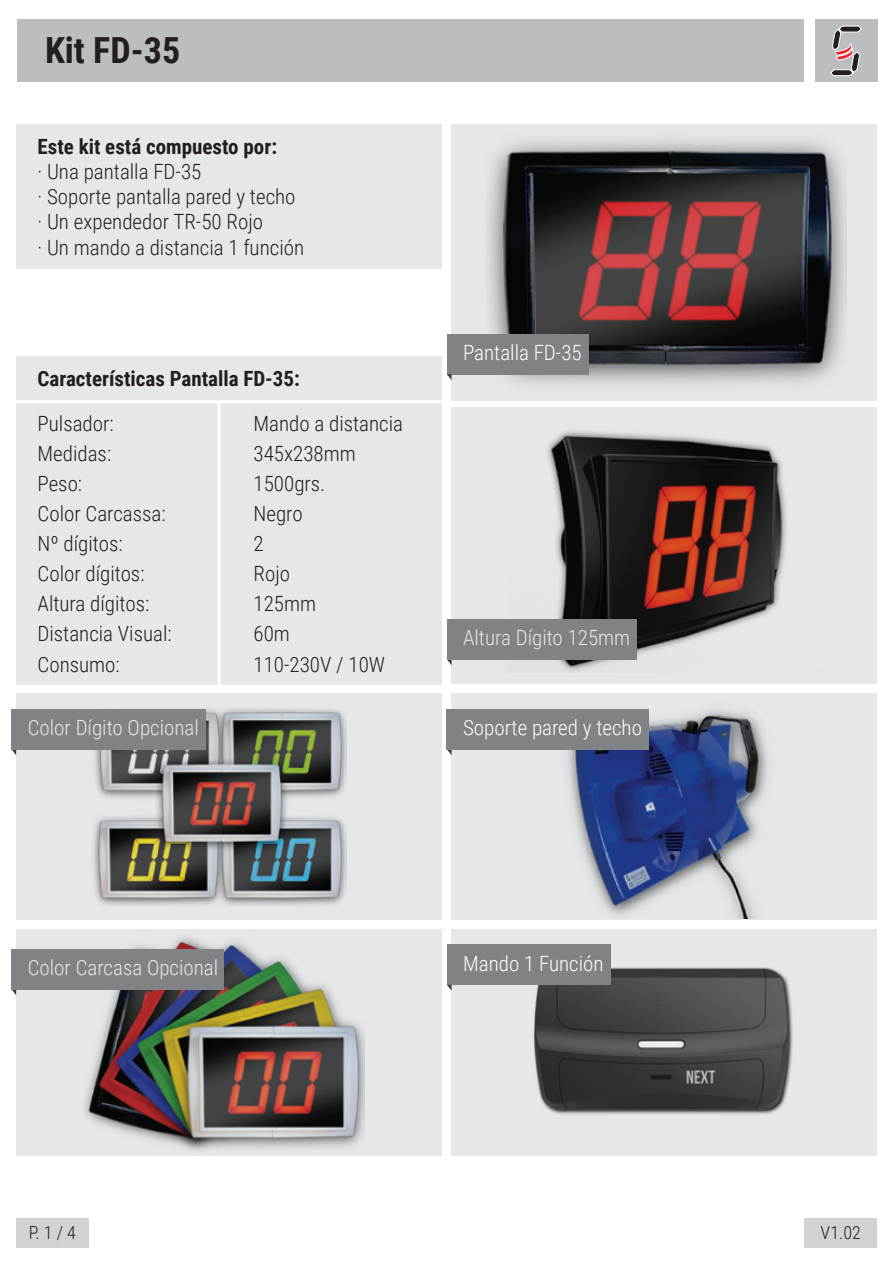
<style>
.page{position:relative;width:893px;height:1263px;background:#fff}
.page>*{position:absolute;margin:0;border:0;box-sizing:border-box;transform-origin:0 0}
.t1{font:700 36px "Roboto Condensed";color:#231f20}
.t2{font:300 21px/25.2px "Roboto Condensed";color:#231f20}
.t3{font:300 21px "Roboto Condensed";color:#e6e7e9}
.t4{font:700 21px "Roboto Condensed";color:#231f20}
.t5{font:300 21px "Roboto Condensed";color:#fff}
.t6{font:300 18px "Roboto Condensed";color:#231f20}
</style>
<div class="page">
<div style="left:16px;top:929px;width:425px;height:227px;background:#e6e7e9"></div>
<img style="left:80px;top:937px;width:284px;height:213px">
<div style="left:452px;top:929px;width:425px;height:227px;background:#e6e7e9"></div>
<img style="left:533px;top:960px;width:260px;height:155px">
<div style="left:17px;top:20px;width:786px;height:62px;background:#bcbdc0"></div>
<div style="left:815px;top:20px;width:62px;height:62px;background:#bcbdc0"></div>
<svg style="left:830px;top:26px;width:32px;height:50px"></svg>
<div style="left:16px;top:124px;width:425px;height:144px;background:#e6e7e9"></div>
<div style="left:451px;top:124px;width:426px;height:276px;background:#e6e7e9"></div>
<div style="left:16px;top:356px;width:425px;height:328px;background:#e6e7e9"></div>
<div style="left:452px;top:408px;width:425px;height:276px;background:#e6e7e9"></div>
<div style="left:16px;top:693px;width:425px;height:227px;background:#e6e7e9"></div>
<div style="left:452px;top:693px;width:425px;height:227px;background:#e6e7e9"></div>
<hr style="left:16px;top:400px;width:425px;height:3px;background:#fff">
<hr style="left:217px;top:400px;width:3px;height:288px;background:#fff">
<img style="left:487px;top:139px;width:359px;height:246px">
<svg style="left:11px;top:749px;width:5px;height:6px"></svg>
<svg style="left:11px;top:989px;width:5px;height:6px"></svg>
<svg style="left:447px;top:749px;width:5px;height:6px"></svg>
<svg style="left:447px;top:659px;width:5px;height:6px"></svg>
<div style="left:447px;top:334px;width:142px;height:40px;background:#808285"></div>
<svg style="left:447px;top:374px;width:5px;height:6px"></svg>
<div style="left:447px;top:945px;width:163px;height:40px;background:#808285"></div>
<svg style="left:447px;top:985px;width:5px;height:6px"></svg>
<img style="left:91px;top:709px;width:256px;height:197px">
<div style="left:11px;top:709px;width:194px;height:40px;background:#808285"></div>
<img style="left:507px;top:710px;width:262px;height:208px">
<div style="left:447px;top:709px;width:202px;height:40px;background:#808285"></div>
<div style="left:11px;top:949px;width:213px;height:40px;background:#808285"></div>
<img style="left:507px;top:431px;width:279px;height:241px">
<div style="left:447px;top:619px;width:190px;height:40px;background:#808285"></div>
<div style="left:16px;top:1219px;width:72px;height:29px;background:#d1d2d4"></div>
<div style="left:805px;top:1219px;width:72px;height:29px;background:#d1d2d4"></div>
<h1 class="t1" style="left:45px;top:25px;width:137px">Kit FD-35</h1>
<p class="t4" style="left:38px;top:132px;width:241px">Este kit está compuesto por:</p>
<p class="t2" style="left:38px;top:158px;width:268px">· Una pantalla FD-35<br>· Soporte pantalla pared y techo · Un expendedor TR-50 Rojo<br>· Un mando a distancia 1 función</p>
<p class="t4" style="left:38px;top:364px;width:264px">Características Pantalla FD-35:</p>
<p class="t2" style="left:38px;top:411px;width:78px">Pulsador:</p>
<p class="t2" style="left:254px;top:411px;width:151px">Mando a distancia</p>
<p class="t2" style="left:38px;top:441px;width:75px">Medidas:</p>
<p class="t2" style="left:254px;top:441px;width:104px">345x238mm</p>
<p class="t2" style="left:38px;top:471px;width:46px">Peso:</p>
<p class="t2" style="left:254px;top:471px;width:73px">1500grs.</p>
<p class="t2" style="left:38px;top:501px;width:130px">Color Carcassa:</p>
<p class="t2" style="left:254px;top:501px;width:51px">Negro</p>
<p class="t2" style="left:38px;top:531px;width:87px">Nº dígitos:</p>
<p class="t2" style="left:254px;top:531px;width:12px">2</p>
<p class="t2" style="left:38px;top:561px;width:109px">Color dígitos:</p>
<p class="t2" style="left:254px;top:561px;width:38px">Rojo</p>
<p class="t2" style="left:38px;top:591px;width:113px">Altura dígitos:</p>
<p class="t2" style="left:254px;top:591px;width:64px">125mm</p>
<p class="t2" style="left:38px;top:621px;width:136px">Distancia Visual:</p>
<p class="t2" style="left:254px;top:621px;width:38px">60m</p>
<p class="t2" style="left:38px;top:651px;width:84px">Consumo:</p>
<p class="t2" style="left:254px;top:651px;width:133px">110-230V / 10W</p>
<p class="t5" style="left:463px;top:338px;width:120px">Pantalla FD-35</p>
<p class="t3" style="left:463px;top:623px;width:169px">Altura Dígito 125mm</p>
<p class="t3" style="left:28px;top:713px;width:173px">Color Dígito Opcional</p>
<p class="t5" style="left:463px;top:713px;width:180px">Soporte pared y techo</p>
<p class="t3" style="left:28px;top:953px;width:192px">Color Carcasa Opcional</p>
<p class="t5" style="left:463px;top:949px;width:142px">Mando 1 Función</p>
<p class="t6" style="left:29px;top:1220px;width:49px">P. 1 / 4</p>
<p class="t6" style="left:821px;top:1220px;width:42px">V1.02</p>
</div>
